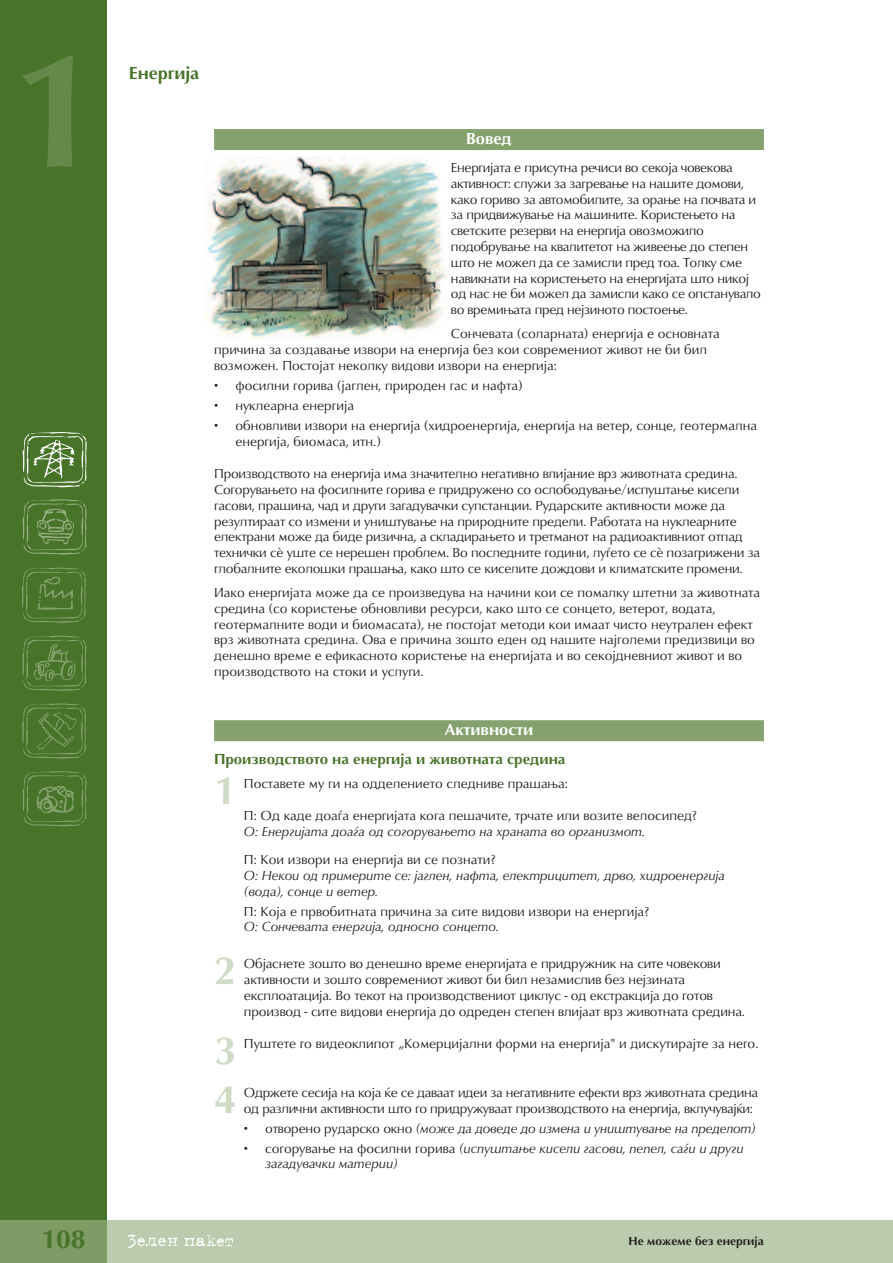
<style>
.page{position:relative;width:893px;height:1263px;background:#fff}
.page>*{position:absolute;margin:0;border:0;box-sizing:border-box;transform-origin:0 0}
.t1{font:700 165px "Classico MAC";color:#65894a}
.t2{font:700 40.5px "Classico MAC";color:#cfdbc5}
.t3{font:700 27px "Classico MAC";color:#48742a}
.t4{font:700 18px "Classico MAC";color:#48742a}
.t5{font:700 16.5px "Classico MAC";color:#fff}
.t6{font:700 15px "Classico MAC";color:#48742a}
.t7{font:13.5px/15.8px "Classico MAC";letter-spacing:-.01em;color:#231f20}
.t8{font:italic 13.5px/15.8px "Classico MAC";color:#231f20}
.t9{font:700 12px "Classico MAC";color:#231f20}
.s1{font-family:"URW Classico TCE"}
.s2{font-family:"URW Classico TCE";font-style:normal}
.s3{font-style:normal}
</style>
<div class="page">
<div style="left:0;top:1220px;width:893px;height:43px;background:#bbcbad"></div>
<div style="left:0;top:0;width:106px;height:1263px;background:#48742a"></div>
<div style="left:0;top:1220px;width:106px;height:43px;background:#7e9c65"></div>
<svg style="left:128px;top:1235px;width:50px;height:13px"></svg>
<svg style="left:184px;top:1235px;width:49px;height:11px"></svg>
<div style="left:214px;top:129px;width:550px;height:21px;background:#85a26e"></div>
<div style="left:214px;top:720px;width:550px;height:21px;background:#85a26e"></div>
<svg style="left:22px;top:636px;width:64px;height:55px"></svg>
<svg style="left:22px;top:703px;width:64px;height:56px"></svg>
<svg style="left:23px;top:771px;width:63px;height:55px"></svg>
<svg style="left:23px;top:499px;width:63px;height:56px"></svg>
<svg style="left:22px;top:568px;width:64px;height:55px"></svg>
<svg style="left:23px;top:432px;width:64px;height:55px"></svg>
<img style="left:204px;top:156px;width:243px;height:183px">
<h1 class="t1" style="left:11px;top:13px;width:92px">1</h1>
<h3 class="t3" style="left:41px;top:1223px;width:46px">108</h3>
<h3 class="t4" style="left:129px;top:62px;width:72px">Energija</h3>
<p class="t5" style="left:466px;top:128px;width:47px">Voved</p>
<p class="t7" style="left:451px;top:160px;width:312px">Energijata e prisutna re~isi vo sekoja ~ovekova aktivnost: slu`i za zagrevawe na na{ite domovi, kako gorivo za avtomobilite, za orawe na po~vata i za pridvi`uvawe na ma{inite. Koristeweto na svetskite rezervi na energija ovozmo`ilo podobruvawe na kvalitetot na `iveewe do stepen {to ne mo`el da se zamisli pred toa. Tolku sme naviknati na koristeweto na energijata {to nikoj od nas ne bi mo`el da zamisli kako se opstanuvalo vo vremiwata pred nejzinoto postoewe.</p>
<p class="t7" style="left:214px;top:326px;width:507px;text-indent:237px">Son~evata (solarnata) energija e osnovnata pri~ina za sozdavawe izvori na energija bez koi sovremeniot `ivot ne bi bil vozmo`en. Postojat nekolku vidovi izvori na energija:</p>
<p class="t7" style="left:214px;top:377px;width:310px"><span class="s1">•</span> fosilni goriva (jaglen, priroden gas i nafta)</p>
<p class="t7" style="left:214px;top:397px;width:141px"><span class="s1">•</span> nuklearna energija</p>
<p class="t7" style="left:235px;top:417px;width:523px;text-indent:-21px"><span class="s1">•</span> obnovlivi izvori na energija (hidroenergija, energija na veter, sonce, geotermalna energija, biomasa, itn.)</p>
<p class="t7" style="left:214px;top:466px;width:548px">Proizvodstvoto na energija ima zna~itelno negativno vlijanie vrz `ivotnata sredina.<br>Sogoruvaweto na fosilnite goriva e pridru`eno so osloboduvawe/ispu{tawe kiseli gasovi, pra{ina, ~ad i drugi zagaduva~ki supstancii. Rudarskite aktivnosti mo`e da rezultiraat so izmeni i uni{tuvawe na prirodnite predeli. Rabotata na nuklearnite elektrani mo`e da bide rizi~na, a skladiraweto i tretmanot na radioaktivniot otpad tehni~ki sé u{te se nere{en problem. Vo poslednite godini, lu|eto se sé pozagri`eni za globalnite ekolo{ki pra{awa, kako {to se kiselite do`dovi i klimatskite promeni.</p>
<p class="t7" style="left:214px;top:585px;width:548px">Iako energijata mo`e da se proizveduva na na~ini koi se pomalku {tetni za `ivotnata sredina (so koristewe obnovlivi resursi, kako {to se sonceto, veterot, vodata, geotermalnite vodi i biomasata), ne postojat metodi koi imaat ~isto neutralen efekt vrz `ivotnata sredina. Ova e pri~ina zo{to eden od na{ite najgolemi predizvici vo dene{no vreme e efikasnoto koristewe na energijata i vo sekojdnevniot `ivot i vo proizvodstvoto na stoki i uslugi.</p>
<p class="t5" style="left:445px;top:719px;width:90px">Aktivnosti</p>
<p class="t6" style="left:214px;top:750px;width:353px">Proizvodstvoto na energija i `ivotnata sredina</p>
<h2 class="t2" style="left:214px;top:766px;width:24px">1</h2>
<p class="t7" style="left:244px;top:776px;width:325px">Postavete mu gi na oddelenieto slednive pra{awa:</p>
<p class="t7" style="left:244px;top:807px;width:455px">P: Od kade doa|a energijata koga pe{a~ite, tr~ate ili vozite velosiped?</p>
<p class="t8" style="left:244px;top:823px;width:403px">O: Energijata doa|a od sogoruvaweto na hranata vo organizmot.</p>
<p class="t7" style="left:244px;top:851px;width:253px">P: Koi izvori na energija vi se poznati?</p>
<p class="t8" style="left:244px;top:867px;width:483px">O: Nekoi od primerite se: jaglen, nafta, elektricitet, drvo, hidroenergija (voda), sonce i veter.</p>
<p class="t7" style="left:244px;top:903px;width:407px">P: Koja e prvobitnata pri~ina za site vidovi izvori na energija?</p>
<p class="t8" style="left:244px;top:919px;width:257px">O: Son~evata energija, odnosno sonceto.</p>
<h2 class="t2" style="left:214px;top:946px;width:24px">2</h2>
<p class="t7" style="left:244px;top:956px;width:503px">Objasnete zo{to vo dene{no vreme energijata e pridru`nik na site ~ovekovi aktivnosti i zo{to sovremeniot `ivot bi bil nezamisliv bez nejzinata eksploatacija. Vo tekot na proizvodstveniot ciklus - od ekstrakcija do gotov proizvod - site vidovi energija do odreden stepen vlijaat vrz `ivotnata sredina.</p>
<h2 class="t2" style="left:214px;top:1026px;width:24px">3</h2>
<p class="t7" style="left:244px;top:1036px;width:516px">Pu{tete go videoklipot <span class="s1">„</span>Komercijalni formi na energija" i diskutirajte za nego.</p>
<h2 class="t2" style="left:214px;top:1075px;width:24px">4</h2>
<p class="t7" style="left:244px;top:1084px;width:516px">Odr`ete sesija na koja }e se davaat idei za negativnite efekti vrz `ivotnata sredina od razli~ni aktivnosti {to go pridru`uvaat proizvodstvoto na energija, vklu~uvaj}i:</p>
<p class="t8" style="left:244px;top:1120px;width:513px"><span class="s2">•</span> <span class="s3">otvoreno rudarsko okno</span> (mo`e da dovede do izmena i uni{tuvawe na predelot)</p>
<p class="t8" style="left:265px;top:1140px;width:480px;text-indent:-21px"><span class="s2">•</span> <span class="s3">sogoruvawe na fosilni goriva</span> (ispu{tawe kiseli gasovi, pepel, sa|i i drugi zagaduva~ki materii)</p>
<p class="t9" style="left:629px;top:1233px;width:137px">Ne mo`eme bez energija</p>
</div>
